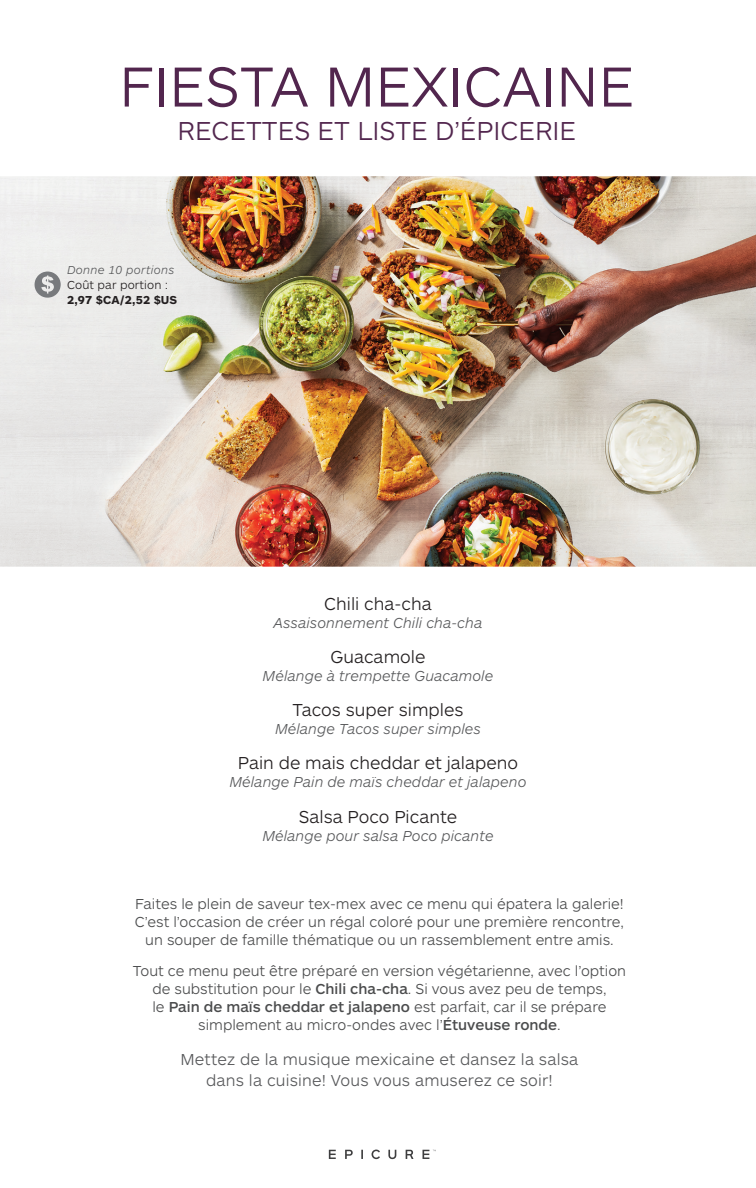
<style>
.page{position:relative;width:756px;height:1188px;background:#fff}
.page>*{position:absolute;margin:0;border:0;box-sizing:border-box;transform-origin:0 0}
.HEADER_A{font:300 58.5px "ARS Maquette Pro";color:#52264e}
.HEADER_C{font:300 27px "ARS Maquette Pro";color:#52264e}
.t1{font:300 18px "ARS Maquette Pro";color:#231f20}
.Intro_Copy{font:300 16.5px/21px "ARS Maquette Pro";letter-spacing:.01em;color:#57585a;text-align:center}
.Intro_Copy-2{font:300 15px/18px "ARS Maquette Pro";color:#4b4c4d;text-align:center}
.t2{font:italic 300 15px "ARS Maquette Pro";color:#57585a}
.t3{font:italic 300 12px "ARS Maquette Pro";letter-spacing:.02em;color:#57585a}
.t4{font:300 12px "ARS Maquette Pro";letter-spacing:.01em;color:#231f20}
.t5{font:700 12px "ARS Maquette Pro";letter-spacing:.01em;color:#231f20}
.s1{font-weight:500}
</style>
<div class="page">
<svg style="left:329px;top:1150px;width:7px;height:9px"></svg>
<svg style="left:345px;top:1150px;width:8px;height:9px"></svg>
<svg style="left:361px;top:1150px;width:2px;height:9px"></svg>
<svg style="left:388px;top:1150px;width:8px;height:9px"></svg>
<svg style="left:406px;top:1150px;width:7px;height:9px"></svg>
<svg style="left:423px;top:1150px;width:13px;height:9px"></svg>
<svg style="left:372px;top:1150px;width:8px;height:9px"></svg>
<img style="left:0;top:176px;width:756px;height:391px">
<svg style="left:35px;top:272px;width:26px;height:26px"></svg>
<p class="HEADER_A" style="left:119px;top:49px;width:517px">FIESTA MEXICAINE</p>
<p class="HEADER_C" style="left:177px;top:114px;width:400px">RECETTES ET LISTE D’ÉPICERIE</p>
<p class="t3" style="left:67px;top:262px;width:109px">Donne 10 portions</p>
<p class="t4" style="left:67px;top:277px;width:103px">Coût par portion :</p>
<p class="t5" style="left:67px;top:292px;width:112px">2,97 $CA/2,52 $US</p>
<p class="t1" style="left:324px;top:592px;width:109px">Chili cha-cha</p>
<p class="t2" style="left:274px;top:613px;width:210px">Assaisonnement Chili cha-cha</p>
<p class="t1" style="left:330px;top:646px;width:97px">Guacamole</p>
<p class="t2" style="left:263px;top:666px;width:232px">Mélange à trempette Guacamole</p>
<p class="t1" style="left:292px;top:699px;width:173px">Tacos super simples</p>
<p class="t2" style="left:275px;top:719px;width:207px">Mélange Tacos super simples</p>
<p class="t1" style="left:238px;top:752px;width:282px">Pain de mais cheddar et jalapeno</p>
<p class="t2" style="left:229px;top:772px;width:299px">Mélange Pain de maïs cheddar et jalapeno</p>
<p class="t1" style="left:299px;top:805px;width:160px">Salsa Poco Picante</p>
<p class="t2" style="left:262px;top:826px;width:233px">Mélange pour salsa Poco picante</p>
<p class="Intro_Copy-2" style="left:135px;top:894px;width:491px">Faites le plein de saveur tex-mex avec ce menu qui épatera la galerie!<br>C’est l’occasion de créer un régal coloré pour une première rencontre, un souper de famille thématique ou un rassemblement entre amis.</p>
<p class="Intro_Copy-2" style="left:133px;top:962px;width:495px">Tout ce menu peut être préparé en version végétarienne, avec l’option de substitution pour le <span class="s1">Chili cha-cha</span>. Si vous avez peu de temps,<br>le <span class="s1">Pain de maïs cheddar et jalapeno</span> est parfait, car il se prépare simplement au micro-ondes avec l’<span class="s1">Étuveuse ronde</span>.</p>
<p class="Intro_Copy" style="left:180px;top:1048px;width:400px">Mettez de la musique mexicaine et dansez la salsa dans la cuisine! Vous vous amuserez ce soir!</p>
</div>
